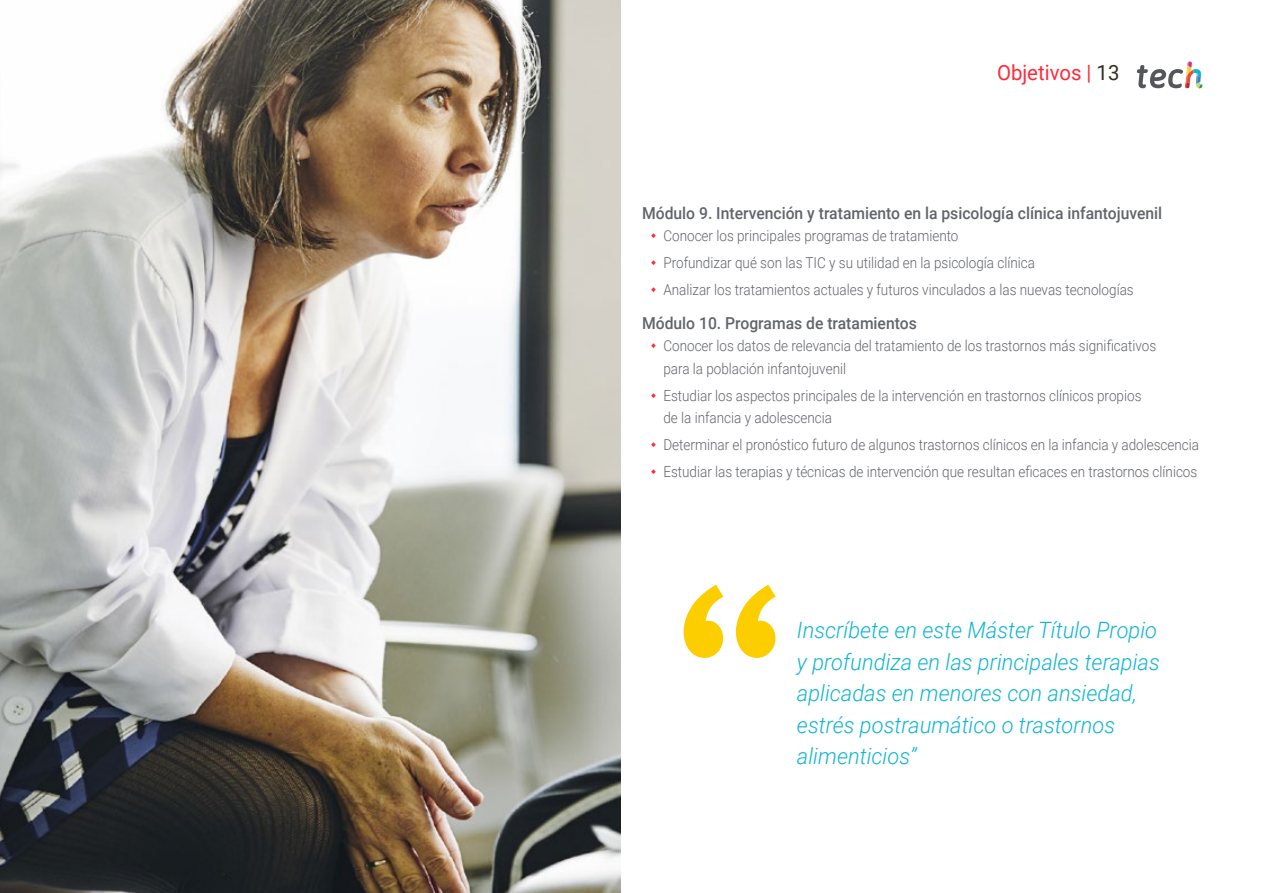
<style>
.page{position:relative;width:1263px;height:893px;background:#fff}
.page>*{position:absolute;margin:0;border:0;box-sizing:border-box;transform-origin:0 0}
.t1{font:italic 300 22.5px/31.5px "Roboto";color:#0fb6cf}
.t2{font:21px "Roboto";color:#ff293a}
.t3{font:500 16.5px "Roboto";color:#61646a;scale:.95 1}
.t4{font:300 15px/26.7px "Roboto";color:#61646a;scale:.9 1}
.s1{color:#312e20}
</style>
<div class="page">
<img style="left:0;top:0;width:621px;height:893px">
<svg style="left:1137px;top:62px;width:65px;height:27px"></svg>
<svg style="left:684px;top:585px;width:92px;height:73px"></svg>
<h2 class="t2" style="left:997px;top:57px;width:124px">Objetivos | <span class="s1">13</span></h2>
<p class="t3" style="left:642px;top:201px;width:549px">Módulo 9. Intervención y tratamiento en la psicología clínica infantojuvenil</p>
<p class="t4" style="left:663px;top:222px;width:524px">Conocer los principales programas de tratamiento<br>Profundizar qué son las TIC y su utilidad en la psicología clínica<br>Analizar los tratamientos actuales y futuros vinculados a las nuevas tecnologías</p>
<p class="t3" style="left:642px;top:311px;width:291px">Módulo 10. Programas de tratamientos</p>
<p class="t4" style="left:663px;top:334px;width:549px;line-height:22.5px">Conocer los datos de relevancia del tratamiento de los trastornos más significativos para la población infantojuvenil</p>
<p class="t4" style="left:663px;top:383px;width:533px;line-height:22.5px">Estudiar los aspectos principales de la intervención en trastornos clínicos propios de la infancia y adolescencia</p>
<p class="t4" style="left:663px;top:430px;width:597px">Determinar el pronóstico futuro de algunos trastornos clínicos en la infancia y adolescencia<br>Estudiar las terapias y técnicas de intervención que resultan eficaces en trastornos clínicos</p>
<h1 class="t1" style="left:797px;top:614px;width:364px">Inscríbete en este Máster Título Propio y profundiza en las principales terapias aplicadas en menores con ansiedad, estrés postraumático o trastornos alimenticios”</h1>
</div>
